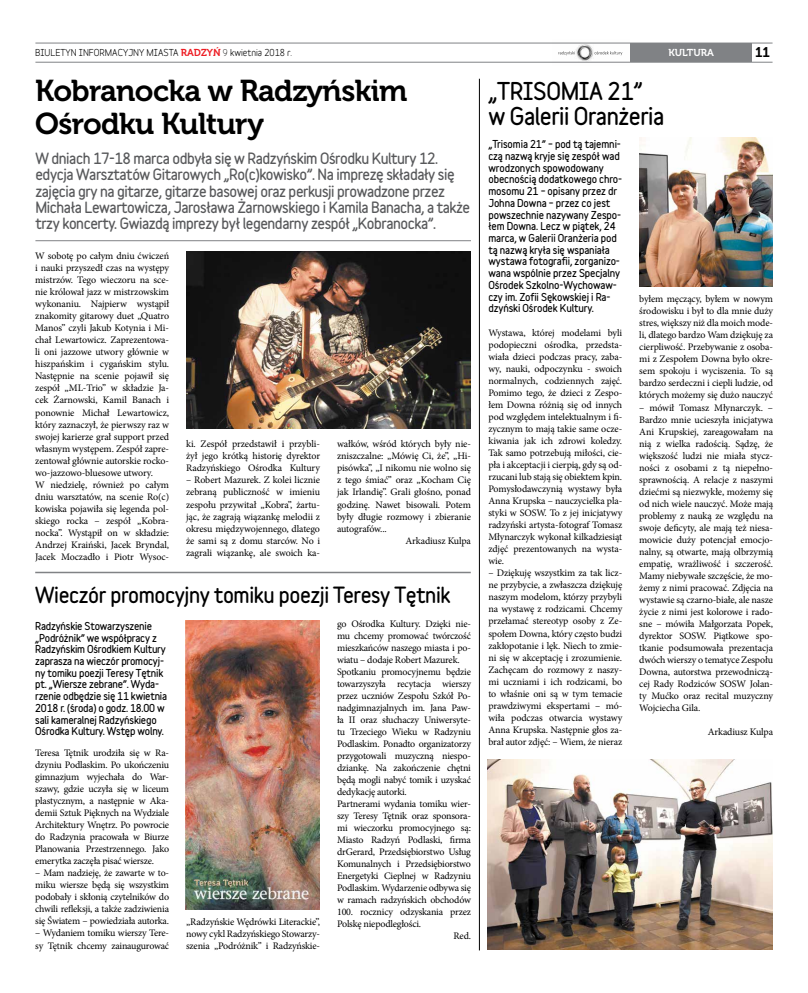
<style>
.page{position:relative;width:808px;height:993px;background:#fff}
.page>*{position:absolute;margin:0;border:0;box-sizing:border-box;transform-origin:0 0}
.t1{font:30px/33px "Museo 700";letter-spacing:-.02em;color:#000}
.t2{font:900 22px/25px "Variable";letter-spacing:-.02em;color:#000}
.t3{font:900 20px "Variable";letter-spacing:-.02em;color:#000}
.t4{font:900 14px/16px "Variable";letter-spacing:-.03em;color:#58595b}
.t5{font:14px "Museo 700";color:#000}
.t6{font:10px/12px "Minion Pro";letter-spacing:-.015em;color:#000;text-align:justify}
.t7{font:10px "Museo 700";color:#fff}
.t8{font:900 9.8px/11.7px "Variable";letter-spacing:-.01em;color:#000}
.t9{font:700 9px "Variable";color:#000}
.s1{font-family:"Museo 700";font-weight:400;font-size:10px;color:#ed1d24}
.s2{font-weight:400}
</style>
<div class="page">
<hr style="left:35px;top:571px;width:436px;height:2px;background:#808285">
<img style="left:185px;top:620px;width:134px;height:288px">
<img style="left:487px;top:759px;width:286px;height:189px">
<img style="left:639px;top:138px;width:134px;height:148px">
<hr style="left:35px;top:240px;width:436px;height:1px;background:#808285">
<img style="left:186px;top:251px;width:285px;height:177px">
<img style="left:552px;top:42px;width:77px;height:20px">
<svg style="left:558px;top:51px;width:64px;height:4px"></svg>
<hr style="left:35px;top:62px;width:737px;height:1px;background:#808285">
<div style="left:631px;top:43px;width:121px;height:19px;background:#808285"></div>
<hr style="left:35px;top:43px;width:737px;height:1px;background:#808285">
<hr style="left:479px;top:79px;width:1px;height:871px;background:#000">
<p class="t9" style="left:35px;top:45px;width:258px">BIULETYN INFORMACYJNY MIASTA <span class="s1">RADZYŃ</span> <span class="s2">9</span> kwietnia 2018 r.</p>
<p class="t7" style="left:668px;top:47px;width:47px">KULTURA</p>
<h3 class="t5" style="left:755px;top:45px;width:16px">11</h3>
<h1 class="t1" style="left:35px;top:75px;width:374px">Kobranocka w Radzyńskim<br>Ośrodku Kultury</h1>
<h2 class="t2" style="left:488px;top:78px;width:36px">„Trisomia</h2>
<h2 class="t2" style="left:488px;top:78px;width:178px;text-indent:119px">21” w Galerii Oranżeria</h2>
<p class="t8" style="left:488px;top:138px;width:135px">„Trisomia 21” – pod tą tajemni&shy;czą nazwą kryje się zespół wad wrodzonych spowodowany obecnością dodatkowego chro&shy;mosomu 21 – opisany przez dr<br>Johna Downa – przez co jest powszechnie nazywany Zespo&shy;łem Downa. Lecz w piątek, 24 marca, w Galerii Oranżeria pod tą nazwą kryła się wspaniała wystawa fotografii, zorganizo&shy;wana wspólnie przez Specjalny<br>Ośrodek Szkolno-Wychowaw&shy;czy im. Zofii Sękowskiej i Ra&shy;dzyński Ośrodek Kultury.</p>
<p class="t6" style="left:488px;top:327px;width:135px">Wystawa, której modelami byli podopieczni ośrodka, przedsta&shy;wiała dzieci podczas pracy, zaba&shy;wy, nauki, odpoczynku - swoich normalnych, codziennych zajęć.<br>Pomimo tego, że dzieci z Zespo&shy;łem Downa różnią się od innych pod względem intelektualnym i fi&shy;zycznym to mają takie same ocze&shy;kiwania jak ich zdrowi koledzy.<br>Tak samo potrzebują miłości, cie&shy;pła i akceptacji i cierpią, gdy są od&shy;rzucani lub stają się obiektem kpin.<br>Pomysłodawczynią wystawy była Anna Krupska – nauczycielka pla&shy;styki w SOSW. To z jej inicjatywy radzyński artysta-fotograf Tomasz Młynarczyk wykonał kilkadziesiąt zdjęć prezentowanych na wysta&shy;wie.</p>
<p class="t6" style="left:488px;top:567px;width:135px">– Dziękuję wszystkim za tak licz&shy;ne przybycie, a zwłaszcza dziękuję naszym modelom, którzy przybyli na wystawę z rodzicami. Chcemy przełamać stereotyp osoby z Ze&shy;społem Downa, który często budzi zakłopotanie i lęk. Niech to zmie&shy;ni się w akceptację i zrozumienie.<br>Zachęcam do rozmowy z naszy&shy;mi uczniami i ich rodzicami, bo to właśnie oni są w tym temacie prawdziwymi ekspertami – mó&shy;wiła podczas otwarcia wystawy Anna Krupska. Następnie głos za&shy;brał autor zdjęć: – Wiem, że nieraz</p>
<p class="t4" style="left:35px;top:150px;width:436px">W dniach 17-18 marca odbyła się w Radzyńskim Ośrodku Kultury 12. edycja Warsztatów Gitarowych „Ro(c)kowisko”. Na imprezę składały się zajęcia gry na gitarze, gitarze basowej oraz perkusji prowadzone przez Michała Lewartowicza, Jarosława Żarnowskiego i Kamila Banacha, a także trzy koncerty. Gwiazdą imprezy był legendarny zespół „Kobranocka”.</p>
<p class="t6" style="left:35px;top:250px;width:135px;text-align:left">W sobotę po całym dniu ćwiczeń i nauki przyszedł czas na występy mistrzów. Tego wieczoru na sce&shy;nie królował jazz w mistrzowskim wykonaniu. Najpierw wystąpił znakomity gitarowy duet „Quatro<br>Manos” czyli Jakub Kotynia i Mi&shy;chał Lewartowicz. Zaprezentowa&shy;li oni jazzowe utwory głównie w hiszpańskim i cygańskim stylu.<br>Następnie na scenie pojawił się zespół „ML-Trio” w składzie Ja&shy;cek Żarnowski, Kamil Banach i ponownie Michał Lewartowicz, który zaznaczył, że pierwszy raz w swojej karierze grał support przed własnym występem. Zespół zapre&shy;zentował głównie autorskie rocko&shy;wo-jazzowo-bluesowe utwory.<br>W niedzielę, również po całym dniu warsztatów, na scenie Ro(c) kowiska pojawiła się legenda pol&shy;skiego rocka – zespół „Kobra&shy;nocka”. Wystąpił on w składzie:<br>Andrzej Kraiński, Jacek Bryndal,<br>Jacek Moczadło i Piotr Wysoc-</p>
<p class="t6" style="left:639px;top:293px;width:135px">byłem męczący, byłem w nowym środowisku i był to dla mnie duży stres, większy niż dla moich mode&shy;li, dlatego bardzo Wam dziękuję za cierpliwość. Przebywanie z osoba&shy;mi z Zespołem Downa było okre&shy;sem spokoju i wyciszenia. To są bardzo serdeczni i ciepli ludzie, od których możemy się dużo nauczyć</p>
<p class="t6" style="left:639px;top:401px;width:135px">– mówił Tomasz Młynarczyk. – Bardzo mnie ucieszyła inicjatywa Ani Krupskiej, zareagowałam na nią z wielka radością. Sądzę, że większość ludzi nie miała stycz&shy;ności z osobami z tą niepełno&shy;sprawnością. A relacje z naszymi dziećmi są niezwykłe, możemy się od nich wiele nauczyć. Może mają problemy z nauką ze względu na swoje deficyty, ale mają też niesa&shy;mowicie duży potencjał emocjo&shy;nalny, są otwarte, mają olbrzymią empatię, wrażliwość i szczerość.<br>Mamy niebywałe szczęście, że mo&shy;żemy z nimi pracować. Zdjęcia na wystawie są czarno-białe, ale nasze życie z nimi jest kolorowe i rado&shy;sne – mówiła Małgorzata Popek, dyrektor SOSW. Piątkowe spo&shy;tkanie podsumowała prezentacja dwóch wierszy o tematyce Zespołu Downa, autorstwa przewodniczą&shy;cej Rady Rodziców SOSW Jolan&shy;ty Mućko oraz recital muzyczny Wojciecha Gila.</p>
<p class="t6" style="left:708px;top:725px;width:67px">Arkadiusz Kulpa</p>
<p class="t6" style="left:186px;top:438px;width:135px">ki. Zespół przedstawił i przybli&shy;żył jego krótką historię dyrektor Radzyńskiego Ośrodka Kultury</p>
<p class="t6" style="left:186px;top:474px;width:135px">– Robert Mazurek. Z kolei licznie zebraną publiczność w imieniu zespołu przywitał „Kobra”, żartu&shy;jąc, że zagrają wiązankę melodii z okresu międzywojennego, dlatego że sami są z domu starców. No i zagrali wiązankę, ale swoich ka-</p>
<p class="t6" style="left:337px;top:438px;width:135px">wałków, wśród których były nie-</p>
<p class="t6" style="left:337px;top:450px;width:135px">zniszczalne: „Mówię Ci, że”, „Hi-</p>
<p class="t6" style="left:337px;top:462px;width:135px">pisówka”, „I nikomu nie wolno się</p>
<p class="t6" style="left:337px;top:474px;width:135px">z tego śmiać” oraz „Kocham Cię</p>
<p class="t6" style="left:337px;top:486px;width:135px">jak Irlandię”. Grali głośno, ponad</p>
<p class="t6" style="left:337px;top:498px;width:135px">godzinę. Nawet bisowali. Potem</p>
<p class="t6" style="left:337px;top:510px;width:135px">były długie rozmowy i zbieranie</p>
<p class="t6" style="left:337px;top:522px;width:51px">autografów...</p>
<p class="t6" style="left:405px;top:534px;width:67px">Arkadiusz Kulpa</p>
<h3 class="t3" style="left:35px;top:579px;width:417px">Wieczór promocyjny tomiku poezji Teresy Tętnik</h3>
<p class="t6" style="left:337px;top:617px;width:135px">go Ośrodka Kultury. Dzięki nie-</p>
<p class="t6" style="left:337px;top:629px;width:135px">mu chcemy promować twórczość</p>
<p class="t6" style="left:337px;top:641px;width:135px">mieszkańców naszego miasta i po-</p>
<p class="t6" style="left:337px;top:653px;width:124px">wiatu – dodaje Robert Mazurek.</p>
<p class="t6" style="left:337px;top:665px;width:135px">Spotkaniu promocyjnemu będzie</p>
<p class="t6" style="left:337px;top:677px;width:135px">towarzyszyła recytacja wierszy</p>
<p class="t6" style="left:337px;top:689px;width:135px">przez uczniów Zespołu Szkół Po-</p>
<p class="t6" style="left:337px;top:701px;width:135px">nadgimnazjalnych im. Jana Paw-</p>
<p class="t6" style="left:337px;top:713px;width:135px">ła II oraz słuchaczy Uniwersyte-</p>
<p class="t6" style="left:337px;top:725px;width:135px">tu Trzeciego Wieku w Radzyniu</p>
<p class="t6" style="left:337px;top:737px;width:135px">Podlaskim. Ponadto organizatorzy</p>
<p class="t6" style="left:337px;top:749px;width:135px">przygotowali muzyczną niespo-</p>
<p class="t6" style="left:337px;top:761px;width:135px">dziankę. Na zakończenie chętni</p>
<p class="t6" style="left:337px;top:773px;width:135px">będą mogli nabyć tomik i uzyskać</p>
<p class="t6" style="left:337px;top:785px;width:71px">dedykację autorki.</p>
<p class="t6" style="left:337px;top:797px;width:135px">Partnerami wydania tomiku wier-</p>
<p class="t6" style="left:337px;top:809px;width:135px">szy Teresy Tętnik oraz sponsora-</p>
<p class="t6" style="left:337px;top:821px;width:135px">mi wieczorku promocyjnego są:</p>
<p class="t6" style="left:337px;top:833px;width:135px">Miasto Radzyń Podlaski, firma</p>
<p class="t6" style="left:337px;top:845px;width:135px">drGerard, Przedsiębiorstwo Usług</p>
<p class="t6" style="left:337px;top:857px;width:135px">Komunalnych i Przedsiębiorstwo</p>
<p class="t6" style="left:337px;top:869px;width:135px">Energetyki Cieplnej w Radzyniu</p>
<p class="t6" style="left:337px;top:881px;width:135px">Podlaskim. Wydarzenie odbywa się</p>
<p class="t6" style="left:337px;top:893px;width:135px">w ramach radzyńskich obchodów</p>
<p class="t6" style="left:337px;top:905px;width:135px">100. rocznicy odzyskania przez</p>
<p class="t6" style="left:337px;top:917px;width:86px">Polskę niepodległości.</p>
<p class="t6" style="left:453px;top:929px;width:19px">Red.</p>
<p class="t8" style="left:35px;top:619px;width:133px">Radzyńskie Stowarzyszenie „Podróżnik” we współpracy z<br>Radzyńskim Ośrodkiem Kultury zaprasza na wieczór promocyj&shy;ny tomiku poezji Teresy Tętnik pt. „Wiersze zebrane”. Wyda&shy;rzenie odbędzie się 11 kwietnia<br>2018 r. (środa) o godz. 18.00 w sali kameralnej Radzyńskiego<br>Ośrodka Kultury. Wstęp wolny.</p>
<p class="t6" style="left:35px;top:747px;width:135px">Teresa Tętnik urodziła się w Ra&shy;dzyniu Podlaskim. Po ukończeniu gimnazjum wyjechała do War&shy;szawy, gdzie uczyła się w liceum plastycznym, a następnie w Aka&shy;demii Sztuk Pięknych na Wydziale Architektury Wnętrz. Po powrocie do Radzynia pracowała w Biurze Planowania Przestrzennego. Jako emerytka zaczęła pisać wiersze.</p>
<p class="t6" style="left:35px;top:867px;width:135px">– Mam nadzieję, że zawarte w to&shy;miku wiersze będą się wszystkim podobały i skłonią czytelników do chwili refleksji, a także zadziwienia się Światem – powiedziała autorka.</p>
<p class="t6" style="left:35px;top:927px;width:135px">– Wydaniem tomiku wierszy Tere&shy;sy Tętnik chcemy zainaugurować</p>
<p class="t6" style="left:186px;top:915px;width:135px">„Radzyńskie Wędrówki Literackie”, nowy cykl Radzyńskiego Stowarzy&shy;szenia „Podróżnik” i Radzyńskie-</p>
</div>
